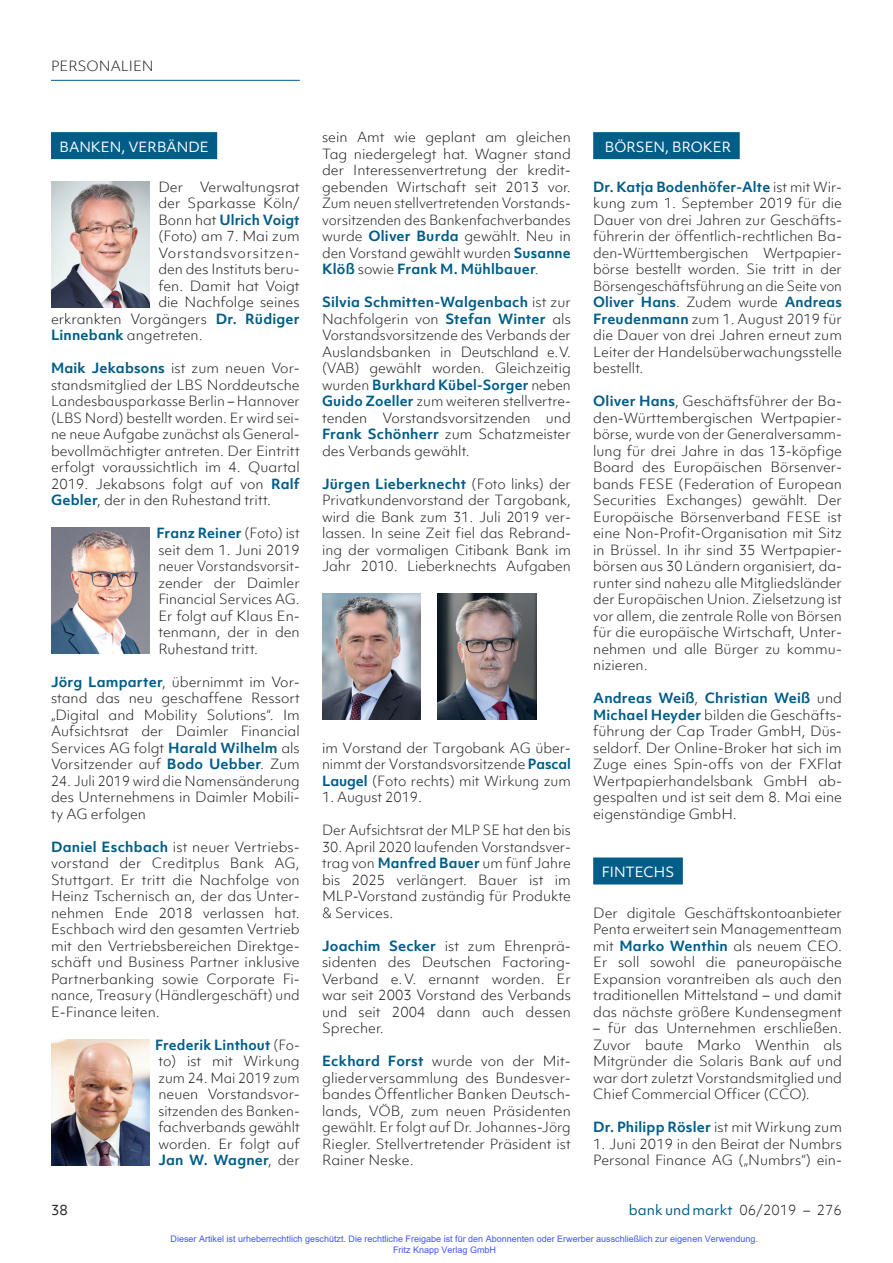
<style>
.page{position:relative;width:893px;height:1263px;background:#fff}
.page>*{position:absolute;margin:0;border:0;box-sizing:border-box;transform-origin:0 0}
.t1{font:300 13.5px/16.5px "Objektiv Mk 1";color:#231f20;text-align:justify}
.t2{font:300 13.5px/16.5px "Objektiv Mk 1";color:#231f20;scale:.96 1}
.t3{font:700 13.5px "Objektiv Mk 1";letter-spacing:.015em;color:#005d88}
.t4{font:13.5px "Objektiv Mk 1";color:#fff}
.t5{font:13.5px "Objektiv Mk 1";color:#005d88}
.t6{font:300 13.5px "Objektiv Mk 1";letter-spacing:.05em;color:#231f20}
.t7{font:13.5px "Objektiv Mk 1";color:#231f20}
.t8{font:9px/10.8px "Arial";color:#4054ff}
.s1{font-weight:300;color:#231f20}
.s2{font-weight:700;color:#005d88}
</style>
<div class="page">
<hr style="left:51px;top:80px;width:249px;height:1px;background:#005d88">
<div style="left:51px;top:132px;width:166px;height:27px;background:#005d88"></div>
<img style="left:51px;top:181px;width:99px;height:126px">
<img style="left:51px;top:528px;width:99px;height:126px">
<img style="left:51px;top:1039px;width:99px;height:126px">
<img style="left:322px;top:594px;width:99px;height:126px">
<img style="left:438px;top:594px;width:99px;height:126px">
<div style="left:593px;top:132px;width:147px;height:27px;background:#005d88"></div>
<div style="left:593px;top:857px;width:90px;height:27px;background:#005d88"></div>
<p class="t1" style="left:51px;top:58px;width:104px">PERSONALIEN</p>
<p class="t4" style="left:60px;top:137px;width:151px">BANKEN, VERBÄNDE</p>
<p class="t1" style="left:158px;top:178px;width:143px">Der Verwaltungsrat</p>
<p class="t1" style="left:158px;top:195px;width:143px">der Sparkasse Köln/</p>
<p class="t3" style="left:158px;top:210px;width:143px"><span class="s1">Bonn hat</span> Ulrich Voigt</p>
<p class="t1" style="left:158px;top:228px;width:143px">(Foto) am 7. Mai zum</p>
<p class="t6" style="left:158px;top:243px;width:143px">Vorstandsvorsitzen-</p>
<p class="t1" style="left:158px;top:261px;width:143px">den des Instituts beru-</p>
<p class="t1" style="left:158px;top:277px;width:143px">fen. Damit hat Voigt</p>
<p class="t1" style="left:158px;top:294px;width:143px">die Nachfolge seines</p>
<p class="t1" style="left:51px;top:310px;width:250px">erkrankten Vorgängers <span class="s2">Dr. Rüdiger</span></p>
<p class="t1" style="left:51px;top:327px;width:153px"><span class="s2">Linnebank</span> angetreten.</p>
<p class="t1" style="left:51px;top:360px;width:250px"><span class="s2">Maik Jekabsons</span> ist zum neuen Vor&shy;standsmitglied der LBS Norddeutsche Landesbausparkasse Berlin – Hannover (LBS Nord) bestellt worden. Er wird sei&shy;ne neue Aufgabe zunächst als General&shy;bevollmächtigter antreten. Der Eintritt erfolgt voraussichtlich im 4. Quartal 2019. Jekabsons folgt auf von <span class="s2">Ralf Gebler</span>, der in den Ruhestand tritt.</p>
<p class="t1" style="left:157px;top:525px;width:145px"><span class="s2">Franz Reiner</span> (Foto) ist seit dem 1. Juni 2019 neuer Vorstandsvorsit&shy;zender der Daimler Financial Services AG.<br>Er folgt auf Klaus En&shy;tenmann, der in den Ruhestand tritt.</p>
<p class="t1" style="left:51px;top:673px;width:250px"><span class="s2">Jörg Lamparter</span>, übernimmt im Vor&shy;stand das neu geschaffene Ressort „Digital and Mobility Solutions“. Im Aufsichtsrat der Daimler Financial Services AG folgt <span class="s2">Harald Wilhelm</span> als Vorsitzender auf <span class="s2">Bodo Uebber</span>. Zum</p>
<p class="t2" style="left:51px;top:772px;width:261px">24. Juli 2019 wird die Namensänderung des Unternehmens in Daimler Mobili&shy;ty AG erfolgen</p>
<p class="t1" style="left:51px;top:838px;width:250px"><span class="s2">Daniel Eschbach</span> ist neuer Vertriebs&shy;vorstand der Creditplus Bank AG, Stuttgart. Er tritt die Nachfolge von Heinz Tschernisch an, der das Unter&shy;nehmen Ende 2018 verlassen hat.<br>Eschbach wird den gesamten Vertrieb mit den Vertriebsbereichen Direktge&shy;schäft und Business Partner inklusive Partnerbanking sowie Corporate Fi&shy;nance, Treasury (Händlergeschäft) und E- Finance leiten.</p>
<p class="t1" style="left:155px;top:1036px;width:146px"><span class="s2">Frederik Linthout</span> (Fo&shy;to) ist mit Wirkung zum 24. Mai 2019 zum neuen Vorstandsvor&shy;sitzenden des Banken&shy;fachverbands gewählt worden. Er folgt auf <span class="s2">Jan W. Wagner</span>, der</p>
<p class="t1" style="left:322px;top:129px;width:250px">sein Amt wie geplant am gleichen Tag niedergelegt hat. Wagner stand der Interessenvertretung der kredit&shy;gebenden Wirtschaft seit 2013 vor.<br>Zum neuen stellvertretenden Vorstands&shy;vorsitzenden des Bankenfachverbandes wurde <span class="s2">Oliver Burda</span> gewählt. Neu in den Vorstand gewählt wurden <span class="s2">Susanne Klöß</span> sowie <span class="s2">Frank M. Mühlbauer</span>.</p>
<p class="t1" style="left:322px;top:294px;width:250px"><span class="s2">Silvia Schmitten-Walgenbach</span> ist zur Nachfolgerin von <span class="s2">Stefan Winter</span> als Vorstandsvorsitzende des Verbands der Auslandsbanken in Deutschland e.V. (VAB) gewählt worden. Gleichzeitig wurden <span class="s2">Burkhard Kübel-Sorger</span> neben <span class="s2">Guido Zoeller</span> zum weiteren stellvertre&shy;tenden Vorstandsvorsitzenden und <span class="s2">Frank Schönherr</span> zum Schatzmeister des Verbands gewählt.</p>
<p class="t1" style="left:322px;top:475px;width:250px;text-align:left"><span class="s2">Jürgen Lieberknecht</span> (Foto links) der Privatkundenvorstand der Targobank, wird die Bank zum 31. Juli 2019 ver&shy;lassen. In seine Zeit fiel das Rebrand&shy;ing der vormaligen Citibank Bank im Jahr 2010. Lieberknechts Aufgaben</p>
<p class="t1" style="left:322px;top:739px;width:250px">im Vorstand der Targobank AG über&shy;nimmt der Vorstandsvorsitzende <span class="s2">Pascal Laugel</span> (Foto rechts) mit Wirkung zum</p>
<p class="t1" style="left:322px;top:789px;width:101px">1. August 2019.</p>
<p class="t2" style="left:322px;top:822px;width:261px">Der Aufsichtsrat der MLP SE hat den bis</p>
<p class="t1" style="left:322px;top:838px;width:250px">30. April 2020 laufenden Vorstandsver&shy;trag von <span class="s2">Manfred Bauer</span> um fünf Jahre bis 2025 verlängert. Bauer ist im MLP-Vorstand zuständig für Produkte &amp; Services.</p>
<p class="t1" style="left:322px;top:937px;width:250px;text-align:left"><span class="s2">Joachim Secker</span> ist zum Ehrenprä&shy;sidenten des Deutschen Factoring--<br>Verband e.V. ernannt worden. Er war seit 2003 Vorstand des Verbands und seit 2004 dann auch dessen<br>Sprecher.</p>
<p class="t1" style="left:322px;top:1053px;width:250px"><span class="s2">Eckhard Forst</span> wurde von der Mit&shy;gliederversammlung des Bundesver&shy;bandes Öffentlicher Banken Deutsch&shy;lands, VÖB, zum neuen Präsidenten gewählt. Er folgt auf Dr. Johannes-Jörg Riegler. Stellvertretender Präsident ist Rainer Neske.</p>
<p class="t4" style="left:605px;top:137px;width:128px">BÖRSEN, BROKER</p>
<p class="t1" style="left:593px;top:178px;width:250px"><span class="s2">Dr. Katja Bodenhöfer-Alte</span> ist mit Wir&shy;kung zum 1. September 2019 für die Dauer von drei Jahren zur Geschäfts&shy;führerin der öffentlich-rechtlichen Ba&shy;den-Württembergischen Wertpapier&shy;börse bestellt worden. Sie tritt in der Börsengeschäftsführung an die Seite von <span class="s2">Oliver Hans</span>. Zudem wurde <span class="s2">Andreas Freudenmann</span> zum 1. August 2019 für die Dauer von drei Jahren erneut zum Leiter der Handelsüberwachungsstelle bestellt.</p>
<p class="t1" style="left:593px;top:393px;width:250px"><span class="s2">Oliver Hans</span>, Geschäftsführer der Ba&shy;den-Württembergischen Wertpapier&shy;börse, wurde von der Generalversamm&shy;lung für drei Jahre in das 13-köpfige Board des Europäischen Börsenver&shy;bands FESE (Federation of European Securities Exchanges) gewählt. Der Europäische Börsenverband FESE ist eine Non-Profit-Organisation mit Sitz in Brüssel. In ihr sind 35 Wertpapier&shy;börsen aus 30 Ländern organisiert, da&shy;runter sind nahezu alle Mitgliedsländer der Europäischen Union. Zielsetzung ist vor allem, die zentrale Rolle von Börsen für die europäische Wirtschaft, Unter&shy;nehmen und alle Bürger zu kommu&shy;nizieren.</p>
<p class="t1" style="left:593px;top:690px;width:250px"><span class="s2">Andreas Weiß</span>, <span class="s2">Christian Weiß</span> und <span class="s2">Michael Heyder</span> bilden die Geschäfts&shy;führung der Cap Trader GmbH, Düs&shy;seldorf. Der Online-Broker hat sich im Zuge eines Spin-offs von der FXFlat Wertpapierhandelsbank GmbH ab&shy;gespalten und ist seit dem 8. Mai eine eigenständige GmbH.</p>
<p class="t4" style="left:602px;top:863px;width:74px">FINTECHS</p>
<p class="t1" style="left:593px;top:904px;width:250px">Der digitale Geschäftskontoanbieter Penta erweitert sein Managementteam mit <span class="s2">Marko Wenthin</span> als neuem CEO.<br>Er soll sowohl die paneuropäische Expansion vorantreiben als auch den traditionellen Mittelstand – und damit das nächste größere Kundensegment</p>
<p class="t1" style="left:593px;top:1020px;width:250px">– für das Unternehmen erschließen.<br>Zuvor baute Marko Wenthin als Mitgründer die Solaris Bank auf und war dort zuletzt Vorstandsmitglied und Chief Commercial Officer (CCO).</p>
<p class="t3" style="left:593px;top:1117px;width:250px">Dr. Philipp Rösler <span class="s1">ist mit Wirkung zum</span></p>
<p class="t1" style="left:593px;top:1135px;width:250px">1. Juni 2019 in den Beirat der Numbrs<br>Personal Finance AG („Numbrs“) ein-</p>
<p class="t7" style="left:51px;top:1200px;width:18px">38</p>
<p class="t5" style="left:629px;top:1200px;width:215px">bank und markt <span class="s1">06/2019 – 276</span></p>
<p class="t8" style="left:393px;top:1233px;width:366px;text-indent:-223px">Dieser Artikel ist urheberrechtlich geschützt. Die rechtliche Freigabe ist für den Abonnenten oder Erwerber ausschließlich zur eigenen Verwendung.<br>Fritz Knapp Verlag GmbH</p>
</div>
